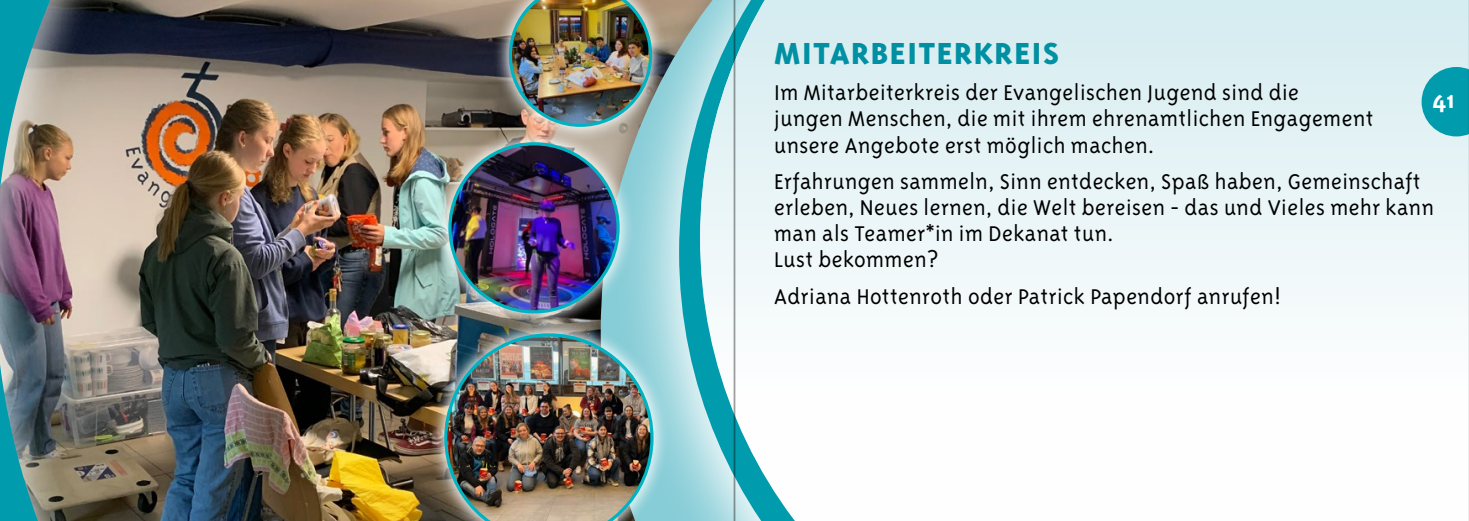
<style>
.page{position:relative;width:1469px;height:521px;background:#fff}
.page>*{position:absolute;margin:0;border:0;box-sizing:border-box;transform-origin:0 0}
.t1{font:800 35px "Triplex Sans";letter-spacing:.05em;color:#009bac}
.t2{font:700 28px "Triplex Sans";color:#fff}
.t3{font:300 24.5px/26.2px "Triplex Sans";letter-spacing:.02em;color:#000}
</style>
<div class="page">
<img style="left:0;top:0;width:733px;height:521px">
<svg style="left:733px;top:0;width:735px;height:521px"></svg>
<h1 class="t1" style="left:774px;top:34px;width:286px">MITARBEITERKREIS</h1>
<p class="t3" style="left:774px;top:79px;width:600px">Im Mitarbeiterkreis der Evangelischen Jugend sind die jungen Menschen, die mit ihrem ehrenamtlichen Engagement unsere Angebote erst möglich machen.</p>
<p class="t3" style="left:774px;top:168px;width:661px">Erfahrungen sammeln, Sinn entdecken, Spaß haben, Gemeinschaft erleben, Neues lernen, die Welt bereisen - das und Vieles mehr kann man als Teamer*in im Dekanat tun.<br>Lust bekommen?</p>
<p class="t3" style="left:774px;top:283px;width:509px">Adriana Hottenroth oder Patrick Papendorf anrufen!</p>
<p class="t2" style="left:1432px;top:84px;width:24px">41</p>
</div>
